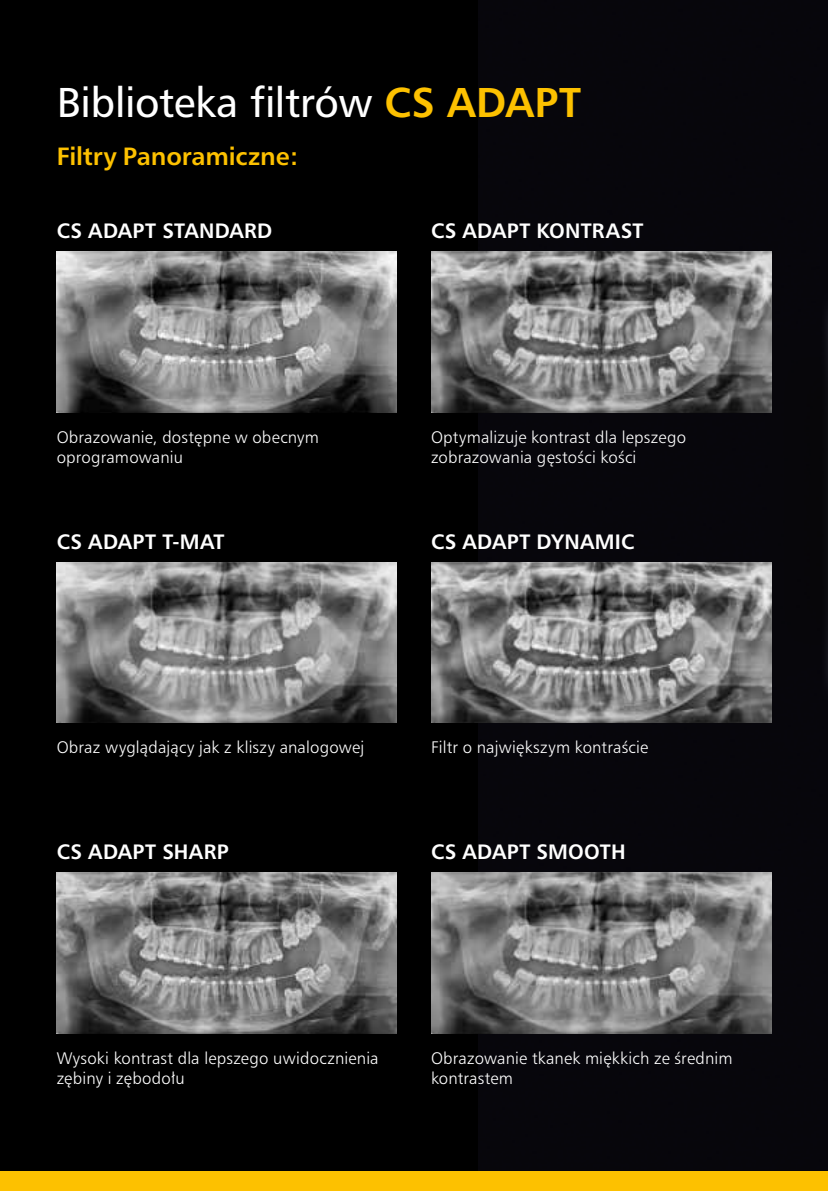
<style>
.page{position:relative;width:828px;height:1191px;background:#fff}
.page>*{position:absolute;margin:0;border:0;box-sizing:border-box;transform-origin:0 0}
.t1{font:40px "Humnst 777 PL";letter-spacing:-.01em;color:#fff}
.t2{font:700 24px "Humnst 777 PL";letter-spacing:-.005em;color:#fdc100}
.t3{font:700 20px "Humnst 777 PL";letter-spacing:.01em;color:#fff}
.t4{font:16px/20px "Humnst 777 Lt PL";letter-spacing:.01em;color:#fff}
.s1{font-weight:700;color:#fdc100}
</style>
<div class="page">
<div style="left:0;top:0;width:828px;height:1171px;background:#000"></div>
<div style="left:479px;top:0;width:349px;height:1171px;background:#07060b"></div>
<div style="left:0;top:1171px;width:828px;height:20px;background:#fdc100"></div>
<img style="left:431px;top:252px;width:340px;height:160px">
<img style="left:57px;top:252px;width:340px;height:160px">
<img style="left:431px;top:562px;width:340px;height:161px">
<img style="left:57px;top:562px;width:340px;height:161px">
<img style="left:431px;top:873px;width:340px;height:160px">
<img style="left:57px;top:873px;width:340px;height:160px">
<h1 class="t1" style="left:57px;top:77px;width:526px">Biblioteka filtrów <span class="s1">CS ADAPT</span></h1>
<h2 class="t2" style="left:57px;top:141px;width:243px">Filtry Panoramiczne:</h2>
<p class="t3" style="left:57px;top:217px;width:217px">CS ADAPT STANDARD</p>
<p class="t3" style="left:431px;top:217px;width:214px">CS ADAPT KONTRAST</p>
<p class="t4" style="left:57px;top:426px;width:264px">Obrazowanie, dostępne w obecnym oprogramowaniu</p>
<p class="t3" style="left:57px;top:528px;width:169px">CS ADAPT T-MAT</p>
<p class="t4" style="left:431px;top:426px;width:256px">Optymalizuje kontrast dla lepszego zobrazowania gęstości kości</p>
<p class="t3" style="left:431px;top:528px;width:205px">CS ADAPT DYNAMIC</p>
<p class="t4" style="left:57px;top:737px;width:309px">Obraz wyglądający jak z kliszy analogowej</p>
<p class="t3" style="left:57px;top:838px;width:173px">CS ADAPT SHARP</p>
<p class="t4" style="left:431px;top:737px;width:219px">Filtr o największym kontraście</p>
<p class="t3" style="left:431px;top:838px;width:196px">CS ADAPT SMOOTH</p>
<p class="t4" style="left:57px;top:1047px;width:323px">Wysoki kontrast dla lepszego uwidocznienia zębiny i zębodołu</p>
<p class="t4" style="left:431px;top:1047px;width:303px">Obrazowanie tkanek miękkich ze średnim kontrastem</p>
</div>
